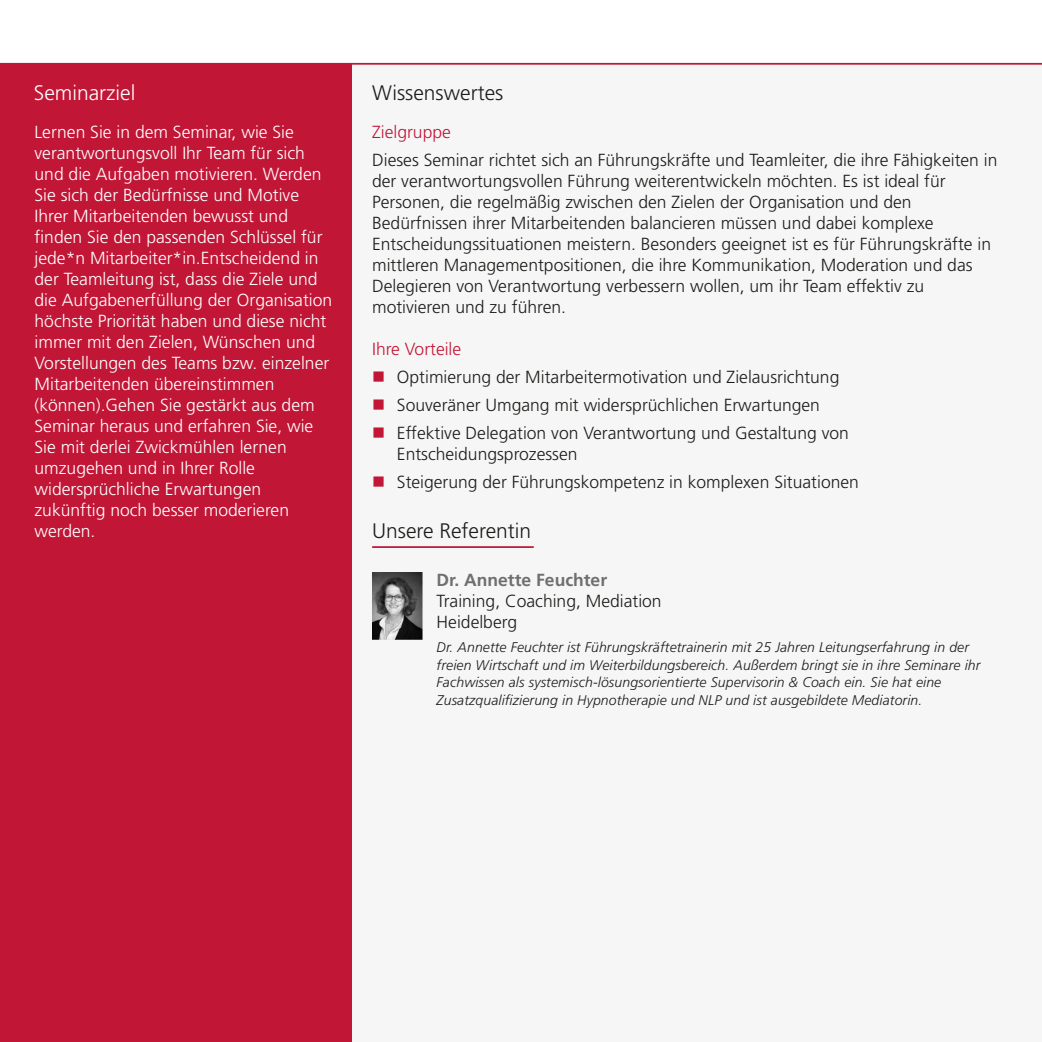
<style>
.page{position:relative;width:1042px;height:1042px;background:#fff}
.page>*{position:absolute;margin:0;border:0;box-sizing:border-box;transform-origin:0 0}
.t1{font:300 21px "Frutiger LT Pro";color:#1d1d1b}
.t2{font:300 21px "Frutiger LT Pro";color:#fff}
.t3{font:300 17.5px/21px "Frutiger LT Pro";color:#1d1d1b}
.t4{font:300 17.5px/21px "Frutiger LT Pro";color:#fff}
.t5{font:300 17.5px "Frutiger LT Pro";color:#c21636}
.t6{font:700 17.5px "Frutiger LT Pro";color:#6f6f6e}
.t7{font:italic 300 14px/17.5px "Frutiger LT Pro";letter-spacing:.01em;color:#1d1d1b}
</style>
<div class="page">
<hr style="left:0;top:0;width:1px;height:65px;background:#c21636">
<div style="left:0;top:64px;width:352px;height:978px;background:#c21636"></div>
<div style="left:352px;top:65px;width:690px;height:977px;background:#f6f6f6"></div>
<hr style="left:0;top:65px;width:1px;height:977px;background:#f1f1f1">
<hr style="left:0;top:63px;width:1042px;height:2px;background:#c21636">
<hr style="left:372px;top:546px;width:162px;height:2px;background:#c21636">
<img style="left:372px;top:573px;width:50px;height:66px">
<svg style="left:0;top:667px;width:1px;height:263px"></svg>
<p class="t2" style="left:34px;top:84px;width:103px">Seminarziel</p>
<p class="t1" style="left:372px;top:84px;width:133px">Wissenswertes</p>
<p class="t4" style="left:35px;top:123px;width:299px">Lernen Sie in dem Seminar, wie Sie verantwortungsvoll Ihr Team für sich und die Aufgaben motivieren. Werden Sie sich der Bedürfnisse und Motive Ihrer Mitarbeitenden bewusst und finden Sie den passenden Schlüssel für jede*n Mitarbeiter*in.Entscheidend in der Teamleitung ist, dass die Ziele und die Aufgabenerfüllung der Organisation höchste Priorität haben und diese nicht immer mit den Zielen, Wünschen und Vorstellungen des Teams bzw. einzelner Mitarbeitenden übereinstimmen (können).Gehen Sie gestärkt aus dem Seminar heraus und erfahren Sie, wie Sie mit derlei Zwickmühlen lernen umzugehen und in Ihrer Rolle widersprüchliche Erwartungen zukünftig noch besser moderieren werden.</p>
<p class="t5" style="left:372px;top:125px;width:80px">Zielgruppe</p>
<p class="t3" style="left:372px;top:151px;width:627px">Dieses Seminar richtet sich an Führungskräfte und Teamleiter, die ihre Fähigkeiten in der verantwortungsvollen Führung weiterentwickeln möchten. Es ist ideal für Personen, die regelmäßig zwischen den Zielen der Organisation und den Bedürfnissen ihrer Mitarbeitenden balancieren müssen und dabei komplexe Entscheidungssituationen meistern. Besonders geeignet ist es für Führungskräfte in mittleren Managementpositionen, die ihre Kommunikation, Moderation und das Delegieren von Verantwortung verbessern wollen, um ihr Team effektiv zu motivieren und zu führen.</p>
<p class="t5" style="left:372px;top:342px;width:91px">Ihre Vorteile</p>
<p class="t3" style="left:397px;top:365px;width:453px;line-height:28px">Optimierung der Mitarbeitermotivation und Zielausrichtung<br>Souveräner Umgang mit widersprüchlichen Erwartungen<br>Effektive Delegation von Verantwortung und Gestaltung von</p>
<p class="t3" style="left:397px;top:442px;width:463px;line-height:28px">Entscheidungsprozessen<br>Steigerung der Führungskompetenz in komplexen Situationen</p>
<p class="t1" style="left:372px;top:523px;width:161px">Unsere Referentin</p>
<p class="t6" style="left:437px;top:573px;width:172px">Dr. Annette Feuchter</p>
<p class="t3" style="left:437px;top:592px;width:226px">Training, Coaching, Mediation<br>Heidelberg</p>
<p class="t7" style="left:437px;top:640px;width:545px">Dr. Annette Feuchter ist Führungskräftetrainerin mit 25 Jahren Leitungserfahrung in der freien Wirtschaft und im Weiterbildungsbereich. Außerdem bringt sie in ihre Seminare ihr Fachwissen als systemisch-lösungsorientierte Supervisorin &amp; Coach ein. Sie hat eine Zusatzqualifizierung in Hypnotherapie und NLP und ist ausgebildete Mediatorin.</p>
</div>
